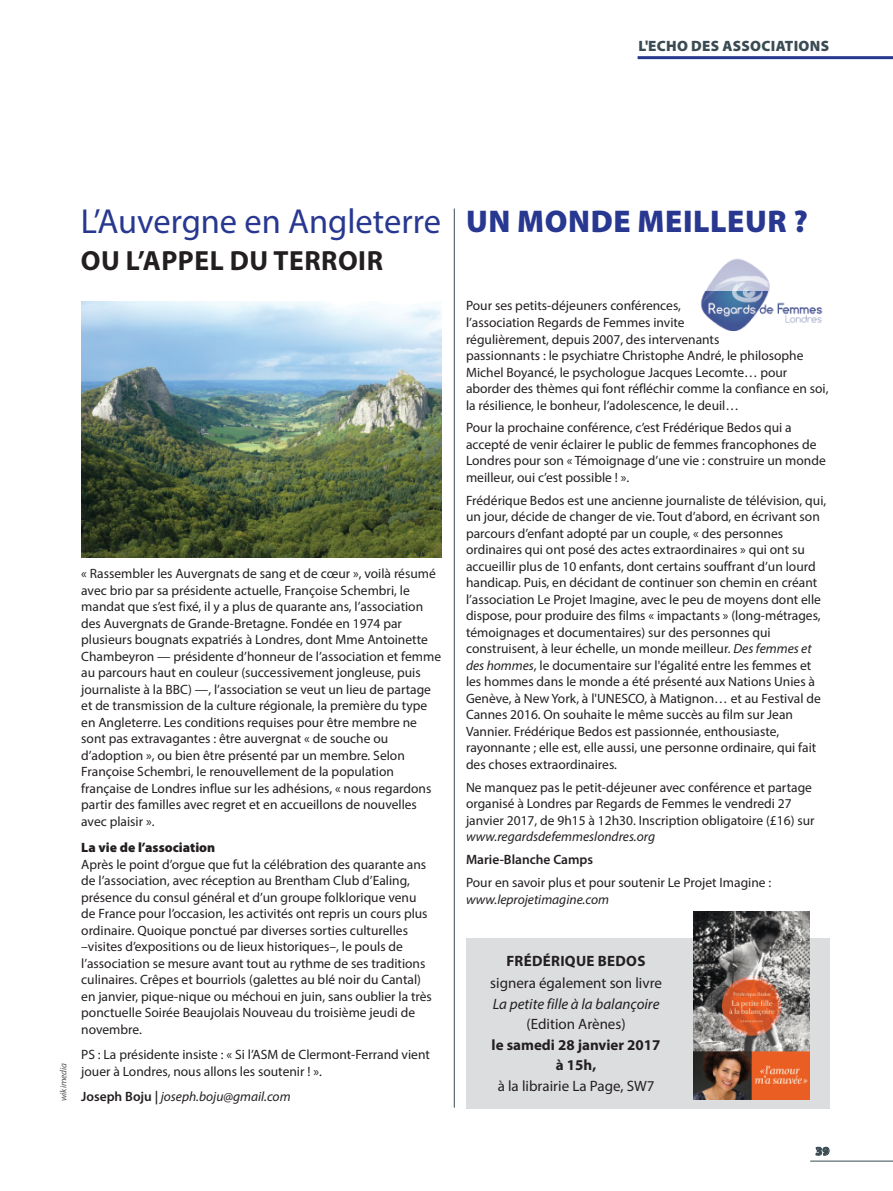
<style>
.page{position:relative;width:893px;height:1191px;background:#fff}
.page>*{position:absolute;margin:0;border:0;box-sizing:border-box;transform-origin:0 0}
.t1{font:34.8px "Myriad Pro";color:#283890}
.t2{font:700 27.75px "Myriad Pro";letter-spacing:.02em;color:#231f20}
.t3{font:15px "Myriad Pro";color:#231f20}
.t4{font:italic 15px "Myriad Pro";color:#231f20}
.t5{font:700 15px/19.5px "Myriad Pro";color:#231f20;text-align:center}
.t6{font:900 15px "Myriad Pro";letter-spacing:.02em;color:#3a4b54}
.t7{font:700 15px "Myriad Pro";letter-spacing:.02em;color:#231f20}
.t8{font:13.5px/16.5px "Myriad Pro";color:#231f20}
.t9{font:italic 13.5px "Myriad Pro";color:#231f20}
.t10{font:900 13.5px "Myriad Pro";color:#231f20}
.t11{font:600 13.5px "Myriad Pro";color:#231f20}
.t12{font:900 12px "Myriad Pro";color:#3a4b54}
.t13{font:italic 9.15px "Myriad Pro";color:#57585a}
.s1{font-weight:900;font-size:31.5px}
.s2{font-weight:600;font-style:normal}
.s3{font-style:italic}
</style>
<div class="page">
<img style="left:701px;top:290px;width:122px;height:42px">
<hr style="left:810px;top:1160px;width:83px;height:1px;background:#3a4b54">
<hr style="left:638px;top:56px;width:255px;height:3px;background:#283890">
<img style="left:81px;top:302px;width:360px;height:255px">
<img style="left:706px;top:258px;width:64px;height:32px">
<div style="left:466px;top:938px;width:363px;height:170px;background:#dcdddf"></div>
<hr style="left:454px;top:208px;width:1px;height:899px;background:#3a4b54">
<img style="left:693px;top:911px;width:116px;height:188px">
<p class="t6" style="left:638px;top:40px;width:192px">L'ECHO DES ASSOCIATIONS</p>
<p class="t13" style="left:60px;top:1101px;width:40px;rotate:-90deg">wikimedia</p>
<h1 class="t1" style="left:81px;top:208px;width:729px">L’Auvergne en Angleterre <span class="s1">UN MONDE MEILLEUR ?</span></h1>
<h2 class="t2" style="left:81px;top:250px;width:304px">OU L’APPEL DU TERROIR</h2>
<p class="t8" style="left:81px;top:566px;width:361px">« Rassembler les Auvergnats de sang et de cœur », voilà résumé avec brio par sa présidente actuelle, Françoise Schembri, le mandat que s’est fixé, il y a plus de quarante ans, l’association des Auvergnats de Grande-Bretagne. Fondée en 1974 par plusieurs bougnats expatriés à Londres, dont Mme Antoinette Chambeyron — présidente d’honneur de l’association et femme au parcours haut en couleur (successivement jongleuse, puis journaliste à la BBC) —, l’association se veut un lieu de partage et de transmission de la culture régionale, la première du type en Angleterre. Les conditions requises pour être membre ne sont pas extravagantes : être auvergnat « de souche ou d’adoption », ou bien être présenté par un membre. Selon Françoise Schembri, le renouvellement de la population française de Londres influe sur les adhésions, « nous regardons partir des familles avec regret et en accueillons de nouvelles avec plaisir ».</p>
<p class="t10" style="left:81px;top:842px;width:136px">La vie de l’association</p>
<p class="t8" style="left:81px;top:856px;width:352px">Après le point d’orgue que fut la célébration des quarante ans de l’association, avec réception au Brentham Club d’Ealing, présence du consul général et d’un groupe folklorique venu de France pour l’occasion, les activités ont repris un cours plus ordinaire. Quoique ponctué par diverses sorties culturelles –visites d’expositions ou de lieux historiques–, le pouls de l’association se mesure avant tout au rythme de ses traditions culinaires. Crêpes et bourriols (galettes au blé noir du Cantal) en janvier, pique-nique ou méchoui en juin, sans oublier la très ponctuelle Soirée Beaujolais Nouveau du troisième jeudi de novembre.</p>
<p class="t8" style="left:81px;top:1047px;width:350px">PS : La présidente insiste : « Si l’ASM de Clermont-Ferrand vient jouer à Londres, nous allons les soutenir ! ».</p>
<p class="t9" style="left:81px;top:1091px;width:211px"><span class="s2">Joseph Boju |</span> joseph.boju@gmail.com</p>
<p class="t8" style="left:466px;top:299px;width:364px">Pour ses petits-déjeuners conférences,<br>l’association Regards de Femmes invite<br>régulièrement, depuis 2007, des intervenants<br>passionnants : le psychiatre Christophe André, le philosophe Michel Boyancé, le psychologue Jacques Lecomte… pour aborder des thèmes qui font réfléchir comme la confiance en soi, la résilience, le bonheur, l’adolescence, le deuil…</p>
<p class="t8" style="left:466px;top:421px;width:361px">Pour la prochaine conférence, c’est Frédérique Bedos qui a accepté de venir éclairer le public de femmes francophones de Londres pour son « Témoignage d’une vie : construire un monde meilleur, oui c’est possible ! ».</p>
<p class="t8" style="left:466px;top:493px;width:362px">Frédérique Bedos est une ancienne journaliste de télévision, qui, un jour, décide de changer de vie. Tout d’abord, en écrivant son parcours d’enfant adopté par un couple, « des personnes ordinaires qui ont posé des actes extraordinaires » qui ont su accueillir plus de 10 enfants, dont certains souffrant d’un lourd handicap. Puis, en décidant de continuer son chemin en créant l’association Le Projet Imagine, avec le peu de moyens dont elle dispose, pour produire des films « impactants » (long-métrages, témoignages et documentaires) sur des personnes qui construisent, à leur échelle, un monde meilleur. <span class="s3">Des femmes et des hommes</span>, le documentaire sur l'égalité entre les femmes et les hommes dans le monde a été présenté aux Nations Unies à Genève, à New York, à l'UNESCO, à Matignon… et au Festival de Cannes 2016. On souhaite le même succès au film sur Jean Vannier. Frédérique Bedos est passionnée, enthousiaste, rayonnante ; elle est, elle aussi, une personne ordinaire, qui fait des choses extraordinaires.</p>
<p class="t8" style="left:466px;top:780px;width:350px">Ne manquez pas le petit-déjeuner avec conférence et partage organisé à Londres par Regards de Femmes le vendredi 27 janvier 2017, de 9h15 à 12h30. Inscription obligatoire (£16) sur</p>
<p class="t9" style="left:466px;top:831px;width:191px">www.regardsdefemmeslondres.org</p>
<p class="t11" style="left:466px;top:854px;width:128px">Marie-Blanche Camps</p>
<p class="t8" style="left:466px;top:875px;width:307px">Pour en savoir plus et pour soutenir Le Projet Imagine :</p>
<p class="t9" style="left:466px;top:894px;width:144px">www.leprojetimagine.com</p>
<p class="t7" style="left:506px;top:955px;width:141px">FRÉDÉRIQUE BEDOS</p>
<p class="t3" style="left:490px;top:976px;width:173px">signera également son livre</p>
<p class="t4" style="left:493px;top:998px;width:168px">La petite fille à la balançoire</p>
<p class="t3" style="left:526px;top:1018px;width:101px">(Edition Arènes)</p>
<p class="t5" style="left:492px;top:1036px;width:170px">le samedi 28 janvier 2017 à 15h,</p>
<p class="t3" style="left:498px;top:1080px;width:158px">à la librairie La Page, SW7</p>
<p class="t12" style="left:815px;top:1146px;width:16px">39</p>
</div>
